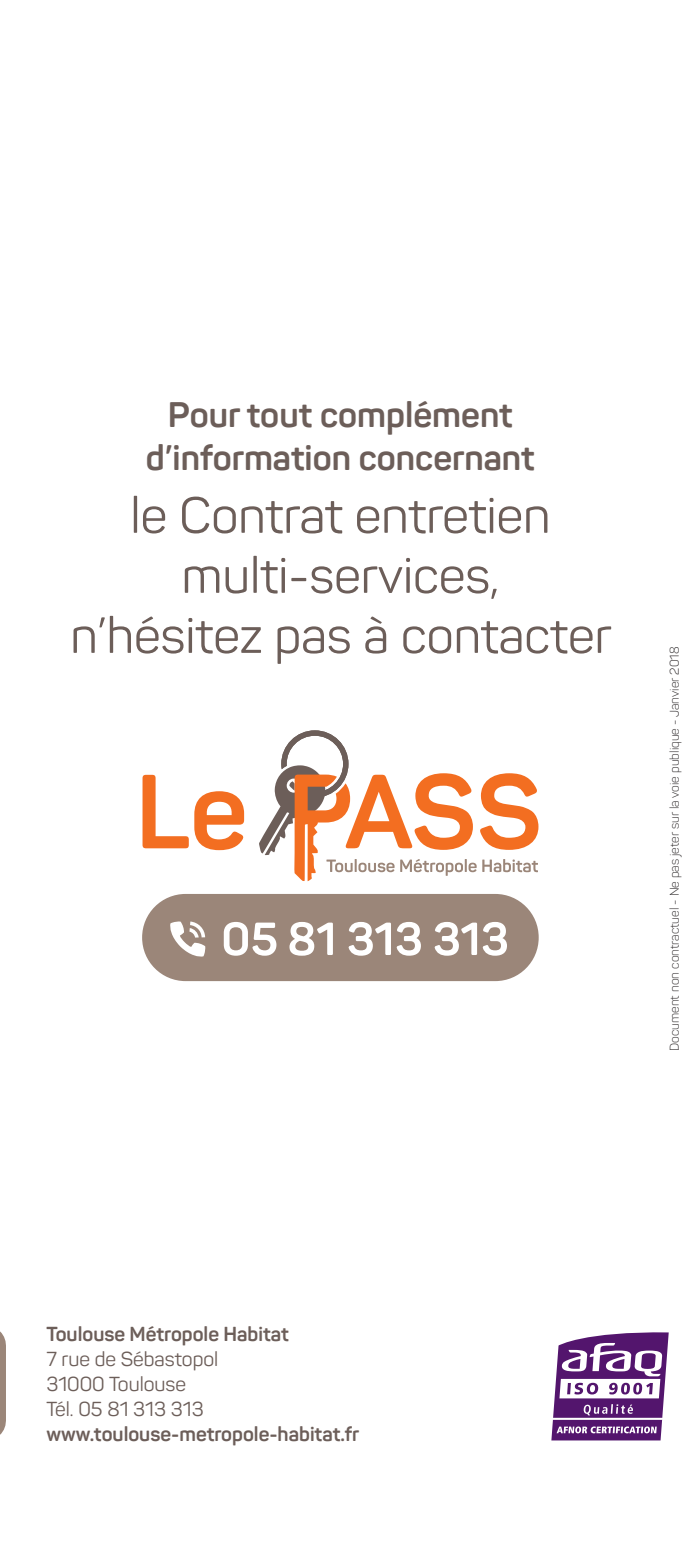
<style>
.page{position:relative;width:695px;height:1560px;background:#fff}
.page>*{position:absolute;margin:0;border:0;box-sizing:border-box;transform-origin:0 0}
.t1{font:50px/60px "Panton";color:#6c5e59;text-align:center}
.t2{font:700 35px/42.5px "Panton";color:#6c5e59;text-align:center}
.t3{font:700 20px "Panton";color:#6c5e59}
.t4{font:20px "Panton";color:#6c5e59}
.t5{font:300 12.5px "Panton";color:#231f20}
</style>
<div class="page">
<div style="left:142px;top:893px;width:396px;height:88px;background:#9b8679;border-radius:43px"></div>
<svg style="left:224px;top:922px;width:52px;height:33px"></svg>
<svg style="left:289px;top:922px;width:44px;height:33px"></svg>
<svg style="left:348px;top:922px;width:73px;height:33px"></svg>
<svg style="left:434px;top:922px;width:73px;height:33px"></svg>
<svg style="left:170px;top:921px;width:35px;height:36px"></svg>
<svg style="left:142px;top:774px;width:102px;height:76px"></svg>
<svg style="left:259px;top:730px;width:279px;height:151px"></svg>
<svg style="left:551px;top:1332px;width:117px;height:108px"></svg>
<hr style="left:553px;top:1417px;width:109px;height:2px;background:#fff">
<div style="left:0;top:1345px;width:6px;height:75px;background:#9b8679"></div>
<p class="t2" style="left:146px;top:393px;width:390px">Pour tout complément d’information concernant</p>
<p class="t1" style="left:130px;top:485px;width:421px">le Contrat entretien</p>
<p class="t1" style="left:70px;top:545px;width:542px">multi-services,<br>n’hésitez pas à contacter</p>
<p class="t5" style="left:666px;top:1051px;width:406px;rotate:-90deg">Document non contractuel - Ne pas jeter sur la voie publique - Janvier 2018</p>
<p class="t3" style="left:46px;top:1320px;width:244px">Toulouse Métropole Habitat</p>
<p class="t4" style="left:46px;top:1346px;width:173px">7 rue de Sébastopol</p>
<p class="t4" style="left:46px;top:1371px;width:141px">31000 Toulouse</p>
<p class="t4" style="left:46px;top:1396px;width:159px">Tél. 05 81 313 313</p>
<p class="t3" style="left:46px;top:1420px;width:314px">www.toulouse-metropole-habitat.fr</p>
</div>
